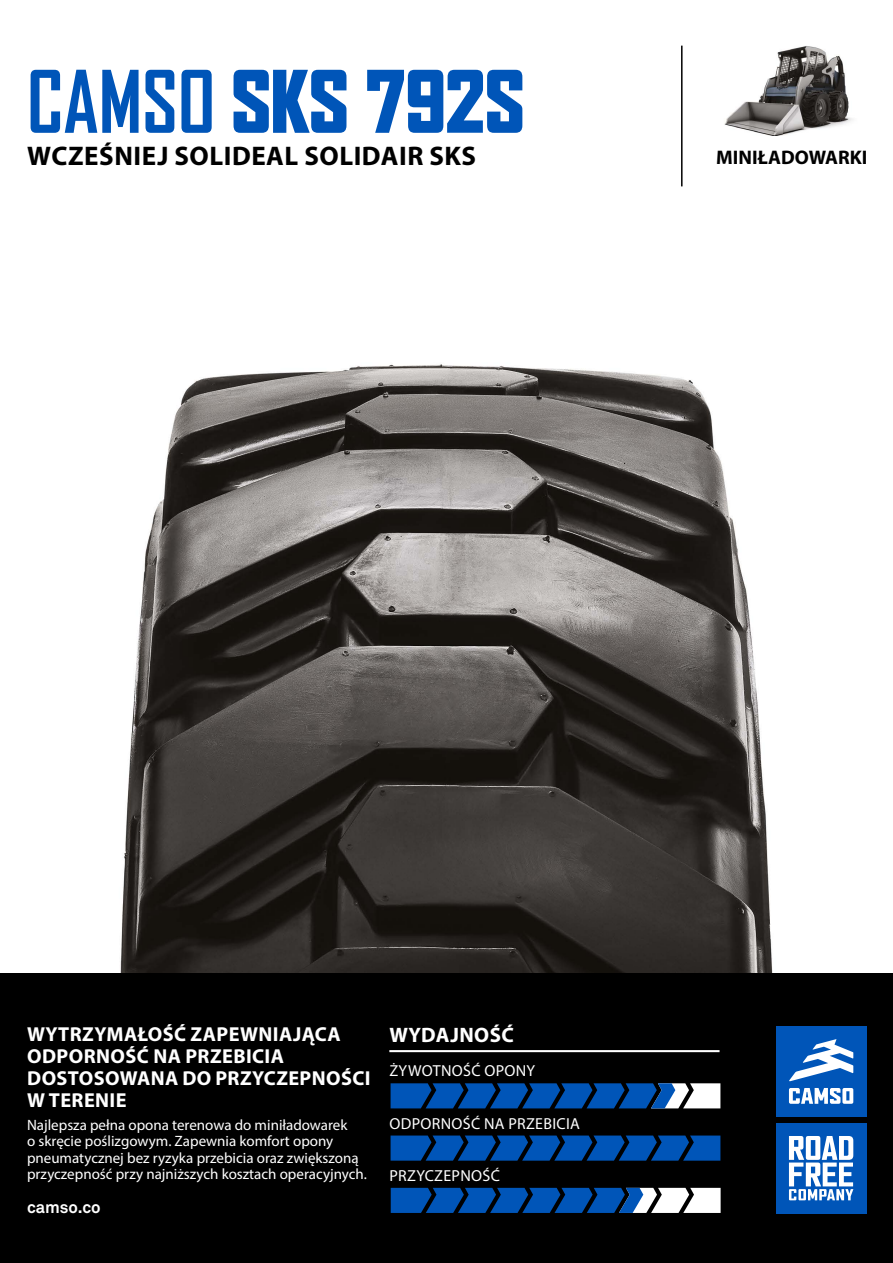
<style>
.page{position:relative;width:893px;height:1263px;background:#fff}
.page>*{position:absolute;margin:0;border:0;box-sizing:border-box;transform-origin:0 0}
.t1{font:900 82.5px "Agency FB";color:#0055b8;scale:.95 1}
.t2{font:700 27px "Myriad Pro";letter-spacing:.02em;color:#000}
.t3{font:700 21px "Myriad Pro";letter-spacing:.02em;color:#fff}
.t4{font:700 20.25px/21.8px "Myriad Pro";letter-spacing:.02em;color:#fff}
.t5{font:700 19.65px "Myriad Pro";color:#000}
.t6{font:700 16.65px "Akkurat Office";color:#fff}
.t7{font:15.9px "Myriad Pro";letter-spacing:.02em;color:#fff}
.t8{font:15px/16.5px "Myriad Pro";color:#fff}
.s1{font-weight:700}
</style>
<div class="page">
<img style="left:724px;top:46px;width:129px;height:90px">
<hr style="left:681px;top:46px;width:1px;height:140px;background:#000">
<div style="left:0;top:973px;width:893px;height:290px;background:#000"></div>
<img style="left:120px;top:364px;width:653px;height:609px">
<hr style="left:389px;top:1050px;width:330px;height:2px;background:#fff">
<svg style="left:391px;top:1135px;width:329px;height:26px;background:#00479a"></svg>
<svg style="left:391px;top:1083px;width:329px;height:25px;background:#225fa7"></svg>
<svg style="left:391px;top:1188px;width:330px;height:25px;background:#376eaf"></svg>
<div style="left:776px;top:1026px;width:90px;height:91px;background:#0055b8"></div>
<svg style="left:789px;top:1088px;width:64px;height:16px"></svg>
<svg style="left:789px;top:1039px;width:64px;height:42px"></svg>
<div style="left:776px;top:1123px;width:90px;height:90px;background:#0055b8"></div>
<svg style="left:789px;top:1136px;width:64px;height:64px"></svg>
<h1 class="t1" style="left:27px;top:54px;width:525px"><span class="s1">CAMSO</span> SKS 792S</h1>
<h2 class="t2" style="left:27px;top:138px;width:450px">WCZEŚNIEJ SOLIDEAL SOLIDAIR SKS</h2>
<h3 class="t5" style="left:716px;top:145px;width:153px">MINIŁADOWARKI</h3>
<h3 class="t4" style="left:27px;top:1023px;width:345px">WYTRZYMAŁOŚĆ ZAPEWNIAJĄCA<br>ODPORNOŚĆ NA PRZEBICIA<br>DOSTOSOWANA DO PRZYCZEPNOŚCI<br>W TERENIE</h3>
<p class="t8" style="left:27px;top:1116px;width:341px">Najlepsza pełna opona terenowa do miniładowarek<br>o skręcie poślizgowym. Zapewnia komfort opony pneumatycznej bez ryzyka przebicia oraz zwiększoną przyczepność przy najniższych kosztach operacyjnych.</p>
<p class="t6" style="left:27px;top:1196px;width:75px">camso.co</p>
<h3 class="t3" style="left:390px;top:1021px;width:126px">WYDAJNOŚĆ</h3>
<p class="t7" style="left:389px;top:1061px;width:147px">ŻYWOTNOŚĆ OPONY</p>
<p class="t7" style="left:389px;top:1113px;width:192px">ODPORNOŚĆ NA PRZEBICIA</p>
<p class="t7" style="left:389px;top:1166px;width:112px">PRZYCZEPNOŚĆ</p>
</div>
